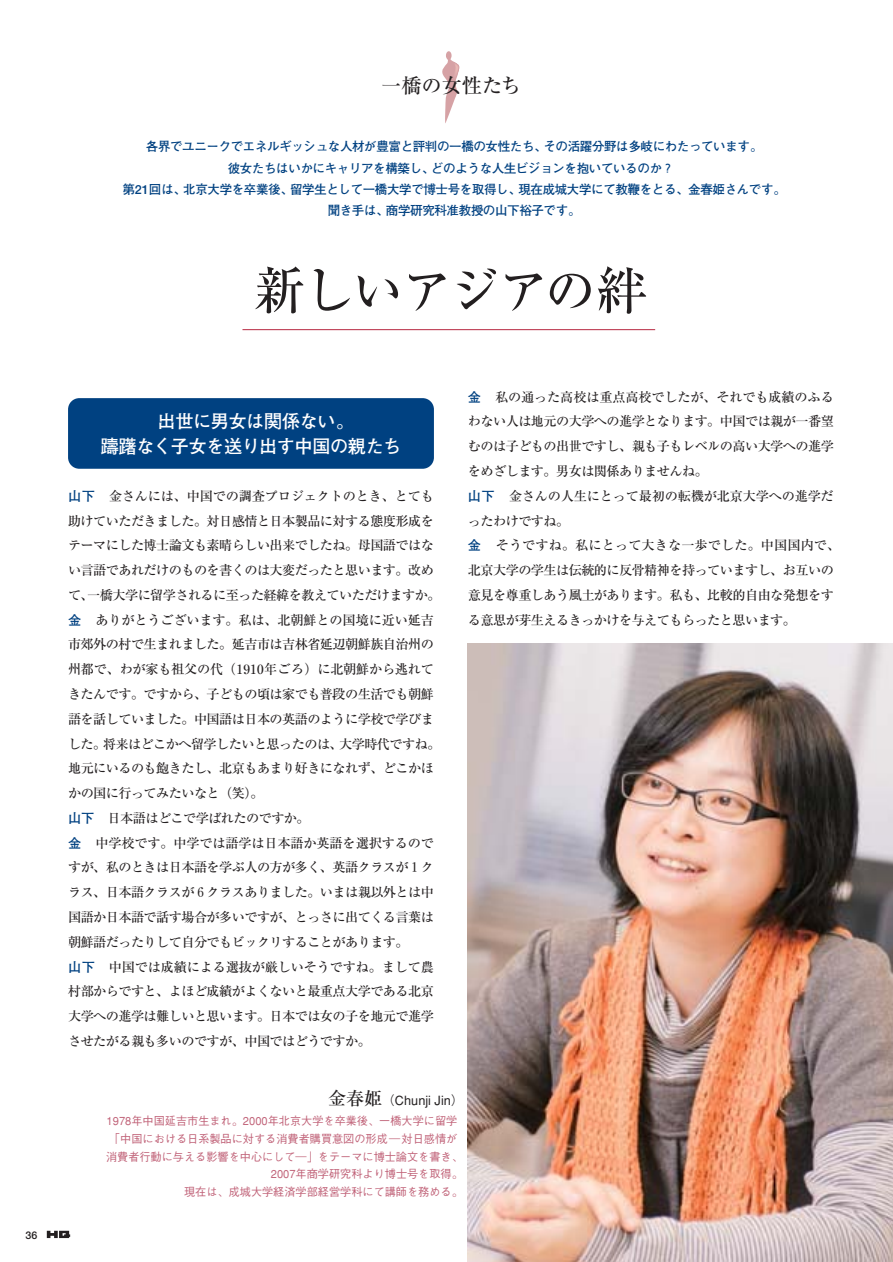
<style>
.page{position:relative;width:893px;height:1262px;background:#fff}
.page>*{position:absolute;margin:0;border:0;box-sizing:border-box;transform-origin:0 0}
.t1{font:500 51px "Ryumin";letter-spacing:-.04em;color:#231f20}
.t2{font:500 20.25px "Ryumin";color:#231f20}
.t3{font:700 18.15px/25.5px "Futo Go B101";letter-spacing:-.015em;color:#fff;text-align:center}
.t4{font:500 13.2px/24.8px "Ryumin";letter-spacing:-.045em;color:#231f20}
.t5{font:500 12.75px "Gothic BBB";color:#231f20}
.t6{font:700 12.6px/21.3px "Futo Go B101";letter-spacing:-.035em;color:#004181;text-align:center}
.t7{font:500 11.4px "Gothic BBB";color:#c06177}
.t8{font:700 10.65px "Futo Go B101";color:#231f20}
.s1{font-family:"Futo Go B101";font-weight:700;color:#004181}
.s2{font-family:"Ryumin";font-size:18.15px}
</style>
<div class="page">
<svg style="left:442px;top:51px;width:18px;height:72px"></svg>
<hr style="left:242px;top:329px;width:413px;height:1px;background:#b72841">
<img style="left:468px;top:643px;width:424px;height:618px">
<div style="left:68px;top:398px;width:366px;height:71px;background:#004181;border-radius:11px"></div>
<svg style="left:47px;top:1230px;width:23px;height:8px"></svg>
<p class="t8" style="left:26px;top:1230px;width:13px">36</p>
<h2 class="t2" style="left:381px;top:78px;width:141px">一橋の女性たち</h2>
<p class="t6" style="left:122px;top:137px;width:664px">各界でユニークでエネルギッシュな人材が豊富と評判の一橋の女性たち、その活躍分野は多岐にわたっています。<br>彼女たちはいかにキャリアを構築し、どのような人生ビジョンを抱いているのか？<br>第21回は、北京大学を卒業後、留学生として一橋大学で博士号を取得し、現在成城大学にて教鞭をとる、金春姫さんです。聞き手は、商学研究科准教授の山下裕子です。</p>
<h1 class="t1" style="left:255px;top:273px;width:394px">新しいアジアの絆</h1>
<h3 class="t3" style="left:101px;top:410px;width:302px">出世に男女は関係ない。<br>躊躇なく子女を送り出す中国の親たち</h3>
<p class="t4" style="left:68px;top:485px;width:374px"><span class="s1">山下</span> 金さんには、中国での調査プロジェクトのとき、とても助けていただきました。対日感情と日本製品に対する態度形成をテーマにした博士論文も素晴らしい出来でしたね。母国語ではない言語であれだけのものを書くのは大変だったと思います。改めて、一橋大学に留学されるに至った経緯を教えていただけますか。<span class="s1">金</span> ありがとうございます。私は、北朝鮮との国境に近い延吉市郊外の村で生まれました。延吉市は吉林省延辺朝鮮族自治州の州都で、わが家も祖父の代（1910年ごろ）に北朝鮮から逃れてきたんです。ですから、子どもの頃は家でも普段の生活でも朝鮮語を話していました。中国語は日本の英語のように学校で学びました。将来はどこかへ留学したいと思ったのは、大学時代ですね。地元にいるのも飽きたし、北京もあまり好きになれず、どこかほかの国に行ってみたいなと（笑）。<br><span class="s1">山下</span> 日本語はどこで学ばれたのですか。<br><span class="s1">金</span> 中学校です。中学では語学は日本語か英語を選択するのですが、私のときは日本語を学ぶ人の方が多く、英語クラスが１クラス、日本語クラスが６クラスありました。いまは親以外とは中国語か日本語で話す場合が多いですが、とっさに出てくる言葉は朝鮮語だったりして自分でもビックリすることがあります。<br><span class="s1">山下</span> 中国では成績による選抜が厳しいそうですね。まして農村部からですと、よほど成績がよくないと最重点大学である北京大学への進学は難しいと思います。日本では女の子を地元で進学させたがる親も多いのですが、中国ではどうですか。</p>
<p class="t4" style="left:468px;top:386px;width:374px"><span class="s1">金</span> 私の通った高校は重点高校でしたが、それでも成績のふるわない人は地元の大学への進学となります。中国では親が一番望むのは子どもの出世ですし、親も子もレベルの高い大学への進学をめざします。男女は関係ありませんね。<br><span class="s1">山下</span> 金さんの人生にとって最初の転機が北京大学への進学だったわけですね。<br><span class="s1">金</span> そうですね。私にとって大きな一歩でした。中国国内で、北京大学の学生は伝統的に反骨精神を持っていますし、お互いの意見を尊重しあう風土があります。私も、比較的自由な発想をする意思が芽生えるきっかけを与えてもらったと思います。</p>
<p class="t5" style="left:328px;top:1095px;width:137px"><span class="s2">金春姫</span>（Chunji Jin）</p>
<p class="t7" style="left:107px;top:1116px;width:352px">1978年中国延吉市生まれ。2000年北京大学を卒業後、一橋大学に留学</p>
<p class="t7" style="left:109px;top:1134px;width:350px">「中国における日系製品に対する消費者購買意図の形成―対日感情が</p>
<p class="t7" style="left:106px;top:1152px;width:358px">消費者行動に与える影響を中心にして―」をテーマに博士論文を書き、</p>
<p class="t7" style="left:271px;top:1169px;width:193px">2007年商学研究科より博士号を取得。</p>
<p class="t7" style="left:184px;top:1187px;width:280px">現在は、成城大学経済学部経営学科にて講師を務める。</p>
</div>
